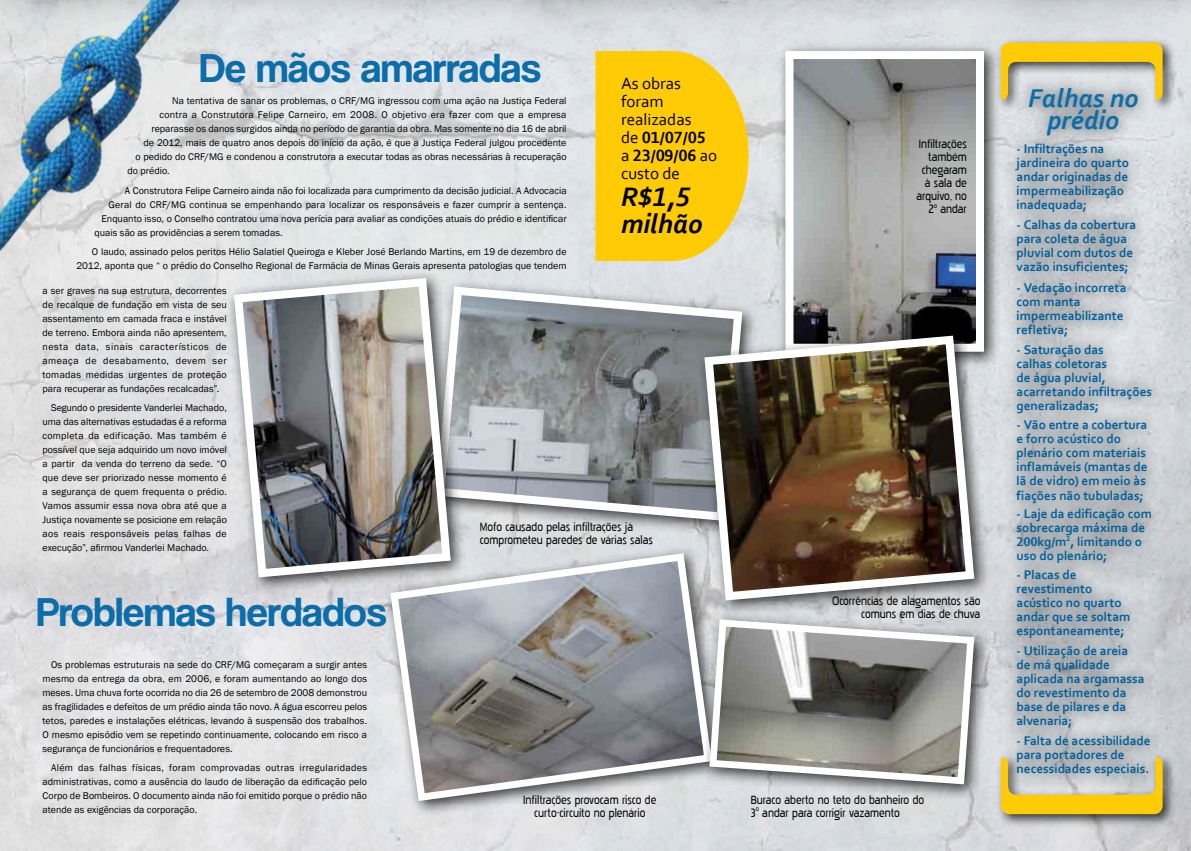
<style>
.page{position:relative;width:1191px;height:851px;background:#fff}
.page>*{position:absolute;margin:0;border:0;box-sizing:border-box;transform-origin:0 0}
.t1{font:42px "Coolvetica Rg";color:#0b6eaa}
.t2{font:italic 700 28px/27px "Corbel";color:#000}
.t3{font:italic 700 27px/22px "Corbel";color:#0b6eaa;text-align:center}
.t4{font:17px/18px "Corbel";color:#000}
.t5{font:16px/13px "Pakenham Free";letter-spacing:-.005em;color:#000}
.t6{font:700 13.2px/14px "Corbel";color:#00609c}
.t7{font:10px/14px "Franklin Gothic";letter-spacing:.005em;color:#000;text-align:justify}
.s1{font-weight:700}
</style>
<div class="page">
<img style="left:0;top:0;width:1191px;height:850px">
<img style="left:0;top:0;width:245px;height:298px">
<div style="left:383px;top:545px;width:344px;height:271px;background:#000;opacity:.75"></div>
<svg style="left:386px;top:549px;width:329px;height:255px;background:#9d9fa2"></svg>
<div style="left:428px;top:278px;width:330px;height:258px;background:#000;opacity:.75"></div>
<svg style="left:466px;top:282px;width:280px;height:243px;background:#999fa2"></svg>
<div style="left:226px;top:270px;width:240px;height:323px;background:#000;opacity:.75"></div>
<img style="left:230px;top:273px;width:225px;height:308px">
<div style="left:1014px;top:72px;width:138px;height:77px;background:#000;opacity:.75"></div>
<div style="left:1001px;top:128px;width:165px;height:661px;background:#000;opacity:.75"></div>
<div style="left:701px;top:611px;width:289px;height:189px;background:#000;opacity:.75"></div>
<svg style="left:706px;top:616px;width:272px;height:171px;background:#9b9b98"></svg>
<div style="left:777px;top:43px;width:223px;height:325px;background:#000;opacity:.75"></div>
<img style="left:794px;top:60px;width:181px;height:267px">
<div style="left:785px;top:51px;width:199px;height:300px;border:8px solid #fff"></div>
<div style="left:696px;top:327px;width:294px;height:289px;background:#000;opacity:.75"></div>
<img style="left:700px;top:331px;width:278px;height:273px">
<div style="left:995px;top:37px;width:181px;height:75px;background:#000;opacity:.75"></div>
<svg style="left:1001px;top:43px;width:161px;height:56px;background:#d7c478"></svg>
<div style="left:995px;top:752px;width:181px;height:75px;background:#000;opacity:.75"></div>
<svg style="left:1001px;top:757px;width:161px;height:57px;background:#d7c579"></svg>
<svg style="left:595px;top:51px;width:153px;height:210px;background:#fbcd1d"></svg>
<h1 class="t1" style="left:200px;top:43px;width:342px">De mãos amarradas</h1>
<p class="t7" style="left:172px;top:94px;width:396px">Na tentativa de sanar os problemas, o CRF/MG ingressou com uma ação na Justiça Federal</p>
<p class="t7" style="left:159px;top:108px;width:408px">contra a Construtora Felipe Carneiro, em 2008. O objetivo era fazer com que a empresa</p>
<p class="t7" style="left:151px;top:122px;width:416px">reparasse os danos surgidos ainda no período de garantia da obra. Mas somente no dia 16 de abril</p>
<p class="t7" style="left:143px;top:136px;width:424px">de 2012, mais de quatro anos depois do início da ação, é que a Justiça Federal julgou procedente</p>
<p class="t7" style="left:135px;top:150px;width:433px">o pedido do CRF/MG e condenou a construtora a executar todas as obras necessárias à recuperação</p>
<p class="t7" style="left:127px;top:164px;width:44px">do prédio.</p>
<p class="t7" style="left:125px;top:184px;width:443px">A Construtora Felipe Carneiro ainda não foi localizada para cumprimento da decisão judicial. A Advocacia</p>
<p class="t7" style="left:108px;top:198px;width:459px">Geral do CRF/MG continua se empenhando para localizar os responsáveis e fazer cumprir a sentença.</p>
<p class="t7" style="left:101px;top:212px;width:466px">Enquanto isso, o Conselho contratou uma nova perícia para avaliar as condições atuais do prédio e identificar</p>
<p class="t7" style="left:94px;top:226px;width:190px">quais são as providências a serem tomadas.</p>
<p class="t7" style="left:76px;top:245px;width:491px;text-align:right">O laudo, assinado pelos peritos Hélio Salatiel Queiroga e Kleber José Berlando Martins, em 19 de dezembro de<br>2012, aponta que “ o prédio do Conselho Regional de Farmácia de Minas Gerais apresenta patologias que tendem</p>
<h3 class="t4" style="left:621px;top:74px;width:98px">As obras foram realizadas<br>de <span class="s1">01/07/05 </span>a <span class="s1">23/09/06</span> ao custo de</h3>
<h2 class="t2" style="left:621px;top:182px;width:83px">R$1,5 milhão</h2>
<p class="t7" style="left:43px;top:283px;width:186px">a ser graves na sua estrutura, decorrentes de recalque de fundação em vista de seu assentamento em camada fraca e instável de terreno. Embora ainda não apresentem, nesta data, sinais característicos de ameaça de desabamento, devem ser tomadas medidas urgentes de proteção para recuperar as fundações recalcadas”.</p>
<p class="t7" style="left:43px;top:401px;width:186px;text-indent:8px">Segundo o presidente Vanderlei Machado, uma das alternativas estudadas é a reforma completa da edificação. Mas também é possível que seja adquirido um novo imóvel a partir da venda do terreno da sede. “O que deve ser priorizado nesse momento é a segurança de quem frequenta o prédio.<br>Vamos assumir essa nova obra até que a Justiça novamente se posicione em relação aos reais responsáveis pelas falhas de execução”, afirmou Vanderlei Machado.</p>
<h1 class="t1" style="left:37px;top:587px;width:351px">Problemas herdados</h1>
<p class="t7" style="left:43px;top:657px;width:326px;text-indent:8px">Os problemas estruturais na sede do CRF/MG começaram a surgir antes mesmo da entrega da obra, em 2006, e foram aumentando ao longo dos meses. Uma chuva forte ocorrida no dia 26 de setembro de 2008 demonstrou as fragilidades e defeitos de um prédio ainda tão novo. A água escorreu pelos tetos, paredes e instalações elétricas, levando à suspensão dos trabalhos.<br>O mesmo episódio vem se repetindo continuamente, colocando em risco a segurança de funcionários e frequentadores.</p>
<p class="t7" style="left:43px;top:761px;width:326px;text-indent:8px">Além das falhas físicas, foram comprovadas outras irregularidades administrativas, como a ausência do laudo de liberação da edificação pelo Corpo de Bombeiros. O documento ainda não foi emitido porque o prédio não atende as exigências da corporação.</p>
<h3 class="t5" style="left:480px;top:521px;width:174px">Mofo causado pelas infiltrações já comprometeu paredes de várias salas</h3>
<h3 class="t5" style="left:523px;top:793px;width:135px;text-align:center">Infiltrações provocam risco de curto-circuito no plenário</h3>
<h3 class="t5" style="left:916px;top:138px;width:52px;text-align:right">Infiltrações também chegaram à sala de arquivo, no<br>2<sup>o</sup> andar</h3>
<h3 class="t5" style="left:832px;top:594px;width:150px;text-align:right">Ocorrências de alagamentos são comuns em dias de chuva</h3>
<h3 class="t5" style="left:750px;top:793px;width:175px">Buraco aberto no teto do banheiro do<br>3<sup>o</sup> andar para corrigir vazamento</h3>
<h3 class="t3" style="left:1028px;top:86px;width:111px">Falhas no prédio</h3>
<h3 class="t6" style="left:1016px;top:141px;width:114px">- Infiltrações na jardineira do quarto andar originadas de impermeabilização inadequada;</h3>
<h3 class="t6" style="left:1016px;top:217px;width:121px">- Calhas da cobertura para coleta de água pluvial com dutos de vazão insuficientes;</h3>
<h3 class="t6" style="left:1016px;top:280px;width:111px">- Vedação incorreta com manta impermeabilizante refletiva;</h3>
<h3 class="t6" style="left:1016px;top:342px;width:137px">- Saturação das<br>calhas coletoras<br>de água pluvial, acarretando infiltrações generalizadas;</h3>
<h3 class="t6" style="left:1016px;top:417px;width:132px">- Vão entre a cobertura e forro acústico do plenário com materiais inflamáveis (mantas de lã de vidro) em meio às fiações não tubuladas;</h3>
<h3 class="t6" style="left:1016px;top:506px;width:137px">- Laje da edificação com sobrecarga máxima de<br>200kg/m<sup>2</sup>, limitando o uso do plenário;</h3>
<h3 class="t6" style="left:1016px;top:567px;width:115px">- Placas de revestimento acústico no quarto andar que se soltam espontaneamente;</h3>
<h3 class="t6" style="left:1016px;top:643px;width:129px">- Utilização de areia de má qualidade aplicada na argamassa do revestimento da base de pilares e da alvenaria;</h3>
<h3 class="t6" style="left:1016px;top:733px;width:135px">- Falta de acessibilidade para portadores de necessidades especiais.</h3>
</div>
